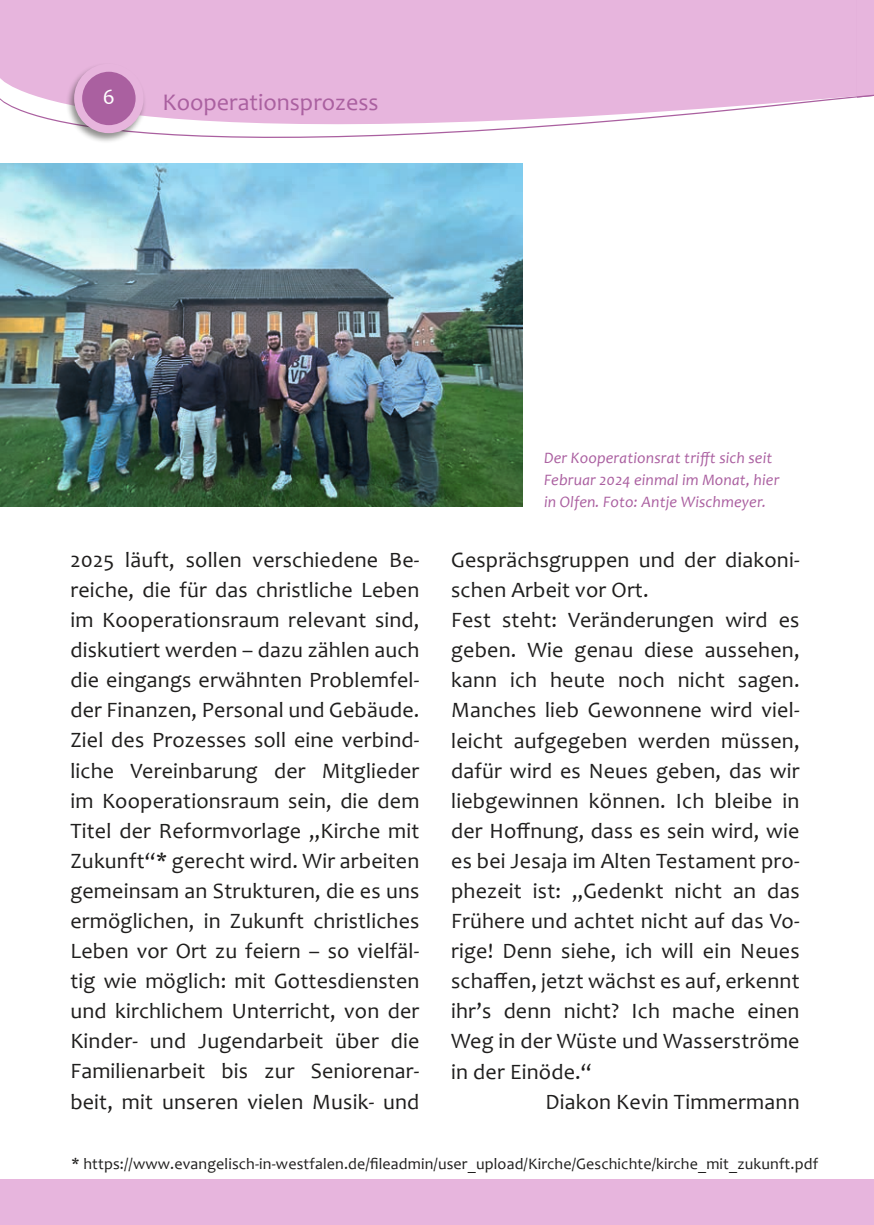
<style>
.page{position:relative;width:874px;height:1225px;background:#fff}
.page>*{position:absolute;margin:0;border:0;box-sizing:border-box;transform-origin:0 0}
.Rubrik{font:24px "Candara";color:#aa60a0}
.Standardtext{font:22px/30px "Candara";letter-spacing:.01em;color:#1f1e1d}
.Seitenzahl{font:22px "Candara";color:#fff}
.Standardtext-2{font:16px "Candara";letter-spacing:.01em;color:#1f1e1d}
.Bildunterschrift_und_Autor{font:italic 16px/22px "Candara";letter-spacing:.01em;color:#aa5fa0}
</style>
<div class="page">
<svg style="left:0;top:0;width:856px;height:165px;fill:#e7b5dd"></svg>
<div style="left:0;top:1179px;width:856px;height:46px;background:#e7b5dd"></div>
<div style="left:856px;top:1179px;width:17px;height:46px;background:#e7b5dd"></div>
<div style="left:66px;top:63px;width:80px;height:81px;background:#21201c;opacity:.5"></div>
<div style="left:78px;top:68px;width:61px;height:61px;background:#aa60a0;border-radius:50%"></div>
<div style="left:74px;top:64px;width:69px;height:69px;border:8px solid #e7b5dd;border-radius:50%"></div>
<div style="left:856px;top:0;width:17px;height:98px;background:#e7b5dd"></div>
<img style="left:0;top:164px;width:522px;height:343px">
<p class="Seitenzahl" style="left:103px;top:83px;width:14px">6</p>
<p class="Rubrik" style="left:162px;top:87px;width:217px">Kooperationsprozess</p>
<p class="Bildunterschrift_und_Autor" style="left:544px;top:446px;width:237px">Der Kooperationsrat trifft sich seit<br>Februar 2024 einmal im Monat, hier in Olfen. Foto: Antje Wischmeyer.</p>
<p class="Standardtext" style="left:70px;top:544px;width:350px;text-align:justify">2025 läuft, sollen verschiedene Be&shy;reiche, die für das christliche Leben im Kooperationsraum relevant sind, diskutiert werden – dazu zählen auch die eingangs erwähnten Problemfel&shy;der Finanzen, Personal und Gebäude.<br>Ziel des Prozesses soll eine verbind&shy;liche Vereinbarung der Mitglieder im Kooperationsraum sein, die dem Titel der Reformvorlage „Kirche mit Zukunft“* gerecht wird. Wir arbeiten gemeinsam an Strukturen, die es uns ermöglichen, in Zukunft christliches Leben vor Ort zu feiern – so vielfäl&shy;tig wie möglich: mit Gottesdiensten und kirchlichem Unterricht, von der Kinder- und Jugendarbeit über die Familienarbeit bis zur Seniorenar&shy;beit, mit unseren vielen Musik- und</p>
<p class="Standardtext" style="left:451px;top:544px;width:349px">Gesprächsgruppen und der diakoni&shy;schen Arbeit vor Ort.</p>
<p class="Standardtext" style="left:451px;top:605px;width:350px">Fest steht: Veränderungen wird es geben. Wie genau diese aussehen, kann ich heute noch nicht sagen.<br>Manches lieb Gewonnene wird viel&shy;leicht aufgegeben werden müssen, dafür wird es Neues geben, das wir liebgewinnen können. Ich bleibe in der Hoffnung, dass es sein wird, wie es bei Jesaja im Alten Testament pro&shy;phezeit ist: „Gedenkt nicht an das Frühere und achtet nicht auf das Vo&shy;rige! Denn siehe, ich will ein Neues schaffen, jetzt wächst es auf, erkennt ihr’s denn nicht? Ich mache einen Weg in der Wüste und Wasserströme in der Einöde.“</p>
<p class="Standardtext" style="left:545px;top:1086px;width:255px">Diakon Kevin Timmermann</p>
<p class="Standardtext-2" style="left:72px;top:1153px;width:747px">* https://www.evangelisch-in-westfalen.de/fileadmin/user_upload/Kirche/Geschichte/kirche_mit_zukunft.pdf</p>
</div>
